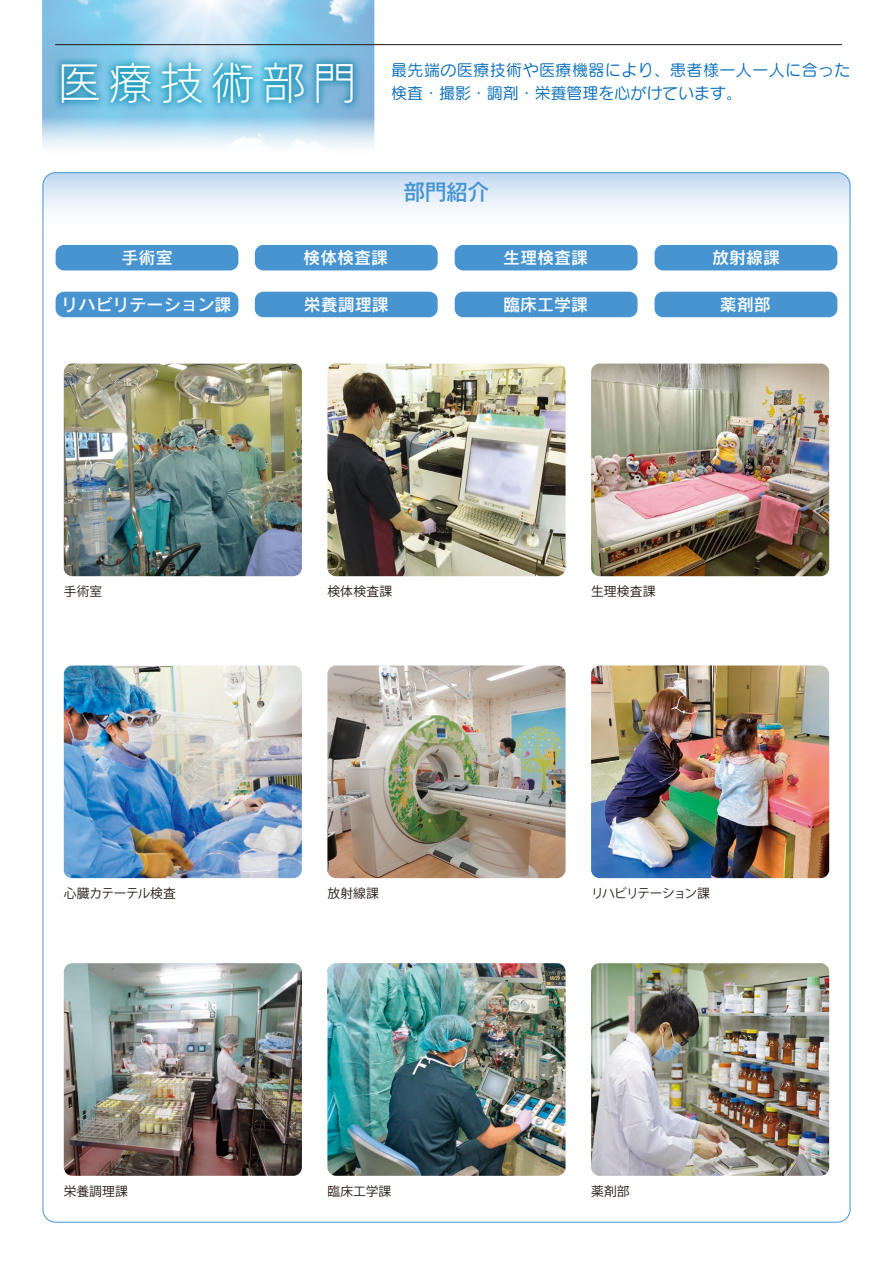
<style>
.page{position:relative;width:893px;height:1263px;background:#fff}
.page>*{position:absolute;margin:0;border:0;box-sizing:border-box;transform-origin:0 0}
.t1{font:42.45px "New Rodin Pro L";letter-spacing:.2em;color:#fff}
.t2{font:21.3px "New Rodin Pro DB";color:#4794d1}
.t3{font:16.95px "Rodin Pro DB";color:#fff}
.t4{font:15.9px/23.4px "Seurat Pro M";letter-spacing:.03em;color:#0069b7}
.t5{font:12.75px "Koz Go Pro";color:#231916}
.t6{font:12.75px "Koz Go Pro";letter-spacing:-.065em;color:#231916}
.t7{font:12.75px "Koz Go Pro";letter-spacing:-.03em;color:#231916}
</style>
<div class="page">
<div style="left:43px;top:173px;width:807px;height:64px;background:linear-gradient(to bottom,#c9ddf2,#fff);border-radius:13px"></div>
<img style="left:43px;top:0;width:331px;height:147px">
<hr style="left:55px;top:44px;width:787px;height:1px;background:#231916">
<div style="left:56px;top:245px;width:182px;height:25px;background:#4794d1;border-radius:9px"></div>
<div style="left:56px;top:292px;width:182px;height:25px;background:#4794d1;border-radius:9px"></div>
<div style="left:455px;top:245px;width:182px;height:25px;background:#4794d1;border-radius:9px"></div>
<div style="left:455px;top:292px;width:182px;height:25px;background:#4794d1;border-radius:9px"></div>
<div style="left:655px;top:292px;width:182px;height:25px;background:#4794d1;border-radius:9px"></div>
<div style="left:255px;top:245px;width:183px;height:25px;background:#4794d1;border-radius:9px"></div>
<div style="left:255px;top:292px;width:183px;height:25px;background:#4794d1;border-radius:9px"></div>
<div style="left:654px;top:245px;width:183px;height:25px;background:#4794d1;border-radius:9px"></div>
<div style="left:52px;top:54px;width:310px;height:58px;background:#00aebb;opacity:.75"></div>
<img style="left:591px;top:665px;width:238px;height:213px">
<img style="left:327px;top:665px;width:239px;height:213px">
<img style="left:591px;top:364px;width:238px;height:212px">
<img style="left:327px;top:963px;width:239px;height:213px">
<img style="left:591px;top:963px;width:238px;height:213px">
<img style="left:64px;top:364px;width:238px;height:212px">
<img style="left:327px;top:364px;width:239px;height:212px">
<img style="left:64px;top:665px;width:238px;height:213px">
<img style="left:64px;top:963px;width:238px;height:213px">
<h1 class="t1" style="left:58px;top:47px;width:299px">医療技術部門</h1>
<p class="t4" style="left:391px;top:57px;width:461px">最先端の医療技術や医療機器により、患者様一人一人に合った検査・撮影・調剤・栄養管理を心がけています。</p>
<h2 class="t2" style="left:404px;top:173px;width:87px">部門紹介</h2>
<p class="t3" style="left:122px;top:246px;width:53px">手術室</p>
<p class="t3" style="left:303px;top:246px;width:87px">検体検査課</p>
<p class="t3" style="left:503px;top:246px;width:87px">生理検査課</p>
<p class="t3" style="left:712px;top:246px;width:70px">放射線課</p>
<p class="t3" style="left:61px;top:293px;width:172px">リハビリテーション課</p>
<p class="t3" style="left:304px;top:293px;width:87px">栄養調理課</p>
<p class="t3" style="left:503px;top:293px;width:87px">臨床工学課</p>
<p class="t3" style="left:720px;top:293px;width:53px">薬剤部</p>
<p class="t5" style="left:64px;top:583px;width:40px">手術室</p>
<p class="t5" style="left:327px;top:583px;width:66px">検体検査課</p>
<p class="t5" style="left:591px;top:583px;width:66px">生理検査課</p>
<p class="t7" style="left:64px;top:885px;width:114px">心臓カテーテル検査</p>
<p class="t5" style="left:64px;top:1182px;width:66px">栄養調理課</p>
<p class="t5" style="left:327px;top:885px;width:53px">放射線課</p>
<p class="t5" style="left:327px;top:1182px;width:65px">臨床工学課</p>
<p class="t6" style="left:591px;top:885px;width:120px">リハビリテーション課</p>
<p class="t5" style="left:591px;top:1182px;width:40px">薬剤部</p>
</div>
